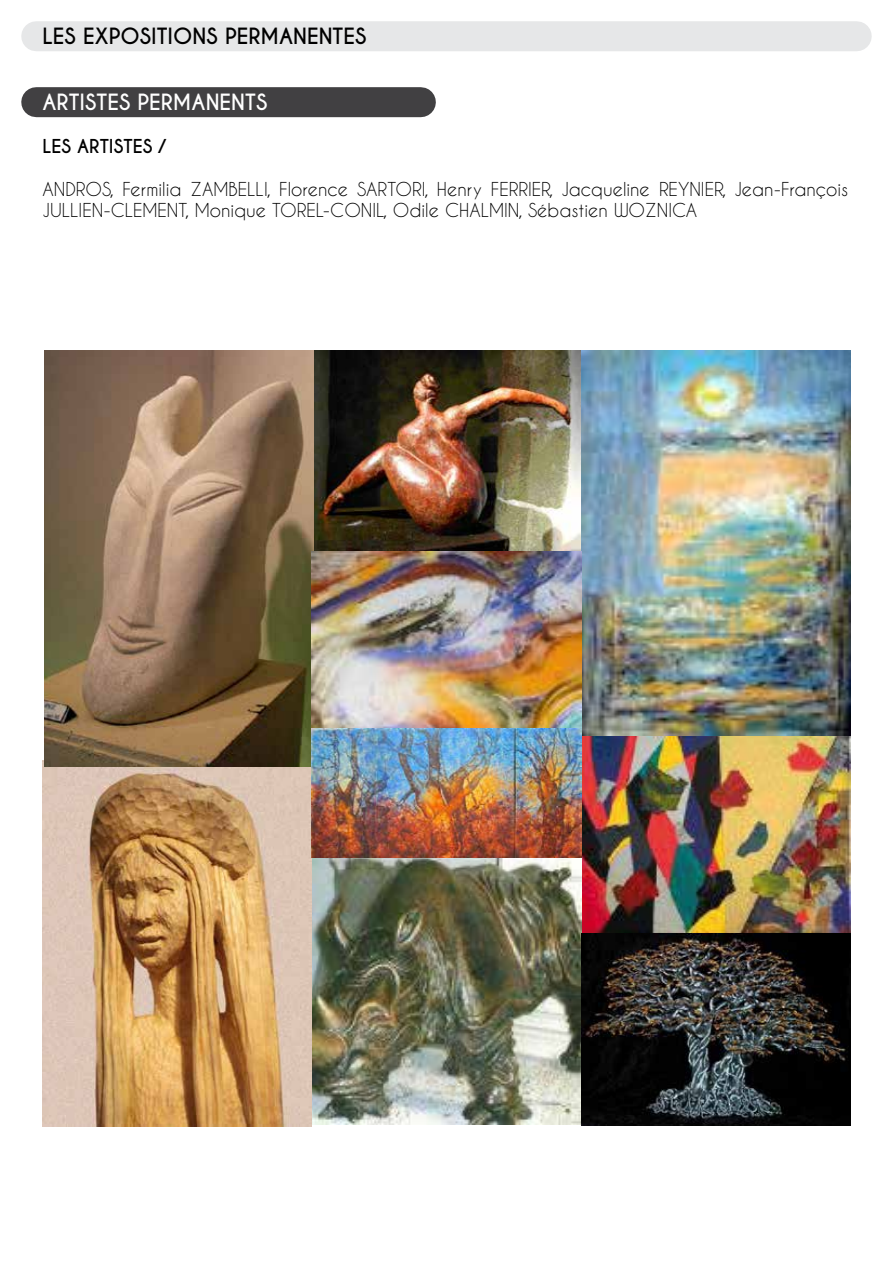
<style>
.page{position:relative;width:893px;height:1263px;background:#fff}
.page>*{position:absolute;margin:0;border:0;box-sizing:border-box;transform-origin:0 0}
.t1{font:700 21px "Caviar Dreams";color:#000}
.t2{font:700 21px "Caviar Dreams";color:#fff}
.t3{font:18px/21.6px "Caviar Dreams";color:#000}
.t4{font:700 18px "Caviar Dreams";color:#000}
</style>
<div class="page">
<div style="left:36px;top:87px;width:385px;height:30px;background:#414042"></div>
<div style="left:36px;top:21px;width:821px;height:30px;background:#e6e7e8"></div>
<img style="left:581px;top:735px;width:269px;height:390px">
<img style="left:312px;top:350px;width:269px;height:505px">
<img style="left:312px;top:855px;width:269px;height:270px">
<img style="left:43px;top:760px;width:269px;height:366px">
<img style="left:581px;top:350px;width:269px;height:385px">
<img style="left:44px;top:350px;width:269px;height:417px">
<p class="t1" style="left:43px;top:24px;width:325px">LES EXPOSITIONS PERMANENTES</p>
<p class="t2" style="left:43px;top:90px;width:226px">ARTISTES PERMANENTS</p>
<p class="t4" style="left:43px;top:135px;width:10px">LES</p>
<p class="t4" style="left:77px;top:135px;width:11px">ARTISTES</p>
<p class="t4" style="left:159px;top:135px;width:9px">/</p>
<p class="t3" style="left:43px;top:178px;width:807px">ANDROS, Fermilia ZAMBELLI, Florence SARTORI, Henry FERRIER, Jacqueline REYNIER, Jean-François<br>JULLIEN-CLEMENT, Monique TOREL-CONIL, Odile CHALMIN, Sébastien WOZNICA</p>
</div>
